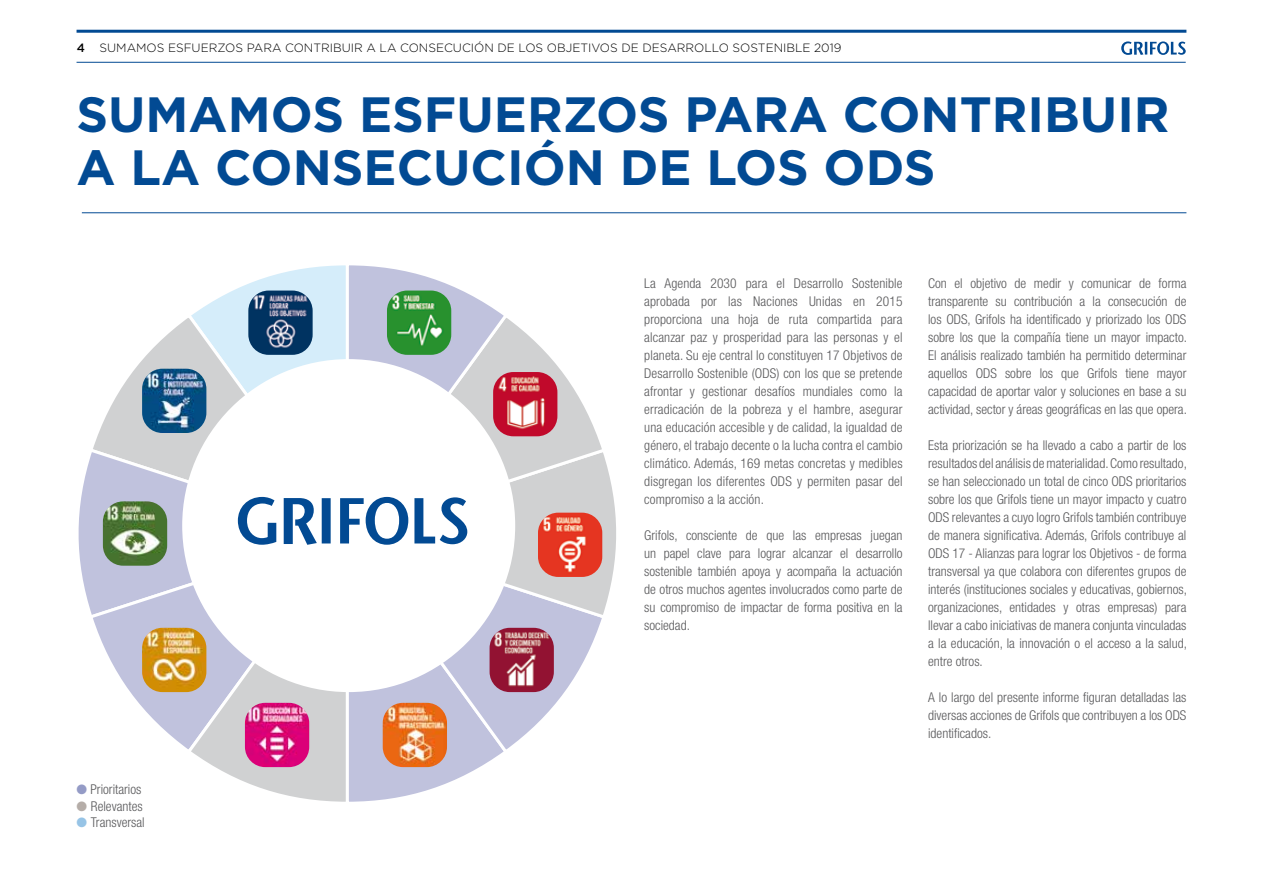
<style>
.page{position:relative;width:1263px;height:893px;background:#fff}
.page>*{position:absolute;margin:0;border:0;box-sizing:border-box;transform-origin:0 0}
.t1{font:700 49.5px/52.5px "Gotham";color:#024a93}
.t2{font:300 condensed 13.5px/18px "Helvetica Neue LT Pro";color:#58585a;text-align:justify}
.t3{font:300 12px "Gotham";color:#000}
.s1{font-weight:500}
.s2{color:#949bc6}
.s3{color:#b5ada8}
.s4{color:#97c4e6}
</style>
<div class="page">
<hr style="left:77px;top:62px;width:1109px;height:1px;background:#024a93">
<svg style="left:1121px;top:41px;width:65px;height:14px"></svg>
<hr style="left:77px;top:30px;width:1109px;height:3px;background:#024a93">
<svg style="left:94px;top:318px;width:95px;height:128px"></svg>
<svg style="left:78px;top:446px;width:111px;height:151px"></svg>
<svg style="left:87px;top:529px;width:98px;height:218px"></svg>
<svg style="left:185px;top:559px;width:4px;height:190px"></svg>
<svg style="left:506px;top:621px;width:95px;height:129px"></svg>
<svg style="left:506px;top:471px;width:110px;height:150px"></svg>
<svg style="left:510px;top:320px;width:98px;height:218px"></svg>
<svg style="left:506px;top:318px;width:4px;height:165px"></svg>
<img style="left:506px;top:372px;width:51px;height:64px">
<img style="left:538px;top:513px;width:64px;height:64px">
<img style="left:506px;top:628px;width:48px;height:64px">
<img style="left:142px;top:628px;width:47px;height:64px">
<img style="left:103px;top:501px;width:64px;height:65px">
<img style="left:142px;top:369px;width:47px;height:64px">
<svg style="left:189px;top:265px;width:317px;height:537px"></svg>
<hr style="left:82px;top:212px;width:1104px;height:1px;background:#024a93">
<p class="t3" style="left:77px;top:40px;width:766px"><span class="s1">4</span> SUMAMOS ESFUERZOS PARA CONTRIBUIR A LA CONSECUCIÓN DE LOS OBJETIVOS DE DESARROLLO SOSTENIBLE 2019</p>
<h1 class="t1" style="left:77px;top:88px;width:1095px">SUMAMOS ESFUERZOS PARA CONTRIBUIR<br>A LA CONSECUCIÓN DE LOS ODS</h1>
<p class="t2" style="left:77px;top:780px;width:66px"><span class="s2">●</span> Prioritarios</p>
<p class="t2" style="left:77px;top:797px;width:68px"><span class="s3">●</span> Relevantes</p>
<p class="t2" style="left:77px;top:813px;width:70px"><span class="s4">●</span> Transversal</p>
<p class="t2" style="left:644px;top:274px;width:260px">La Agenda 2030 para el Desarrollo Sostenible aprobada por las Naciones Unidas en 2015 proporciona una hoja de ruta compartida para alcanzar paz y prosperidad para las personas y el planeta. Su eje central lo constituyen 17 Objetivos de Desarrollo Sostenible (ODS) con los que se pretende afrontar y gestionar desafíos mundiales como la erradicación de la pobreza y el hambre, asegurar una educación accesible y de calidad, la igualdad de género, el trabajo decente o la lucha contra el cambio climático. Además, 169 metas concretas y medibles disgregan los diferentes ODS y permiten pasar del compromiso a la acción.</p>
<p class="t2" style="left:644px;top:526px;width:260px">Grifols, consciente de que las empresas juegan un papel clave para lograr alcanzar el desarrollo sostenible también apoya y acompaña la actuación de otros muchos agentes involucrados como parte de su compromiso de impactar de forma positiva en la sociedad.</p>
<p class="t2" style="left:928px;top:274px;width:260px">Con el objetivo de medir y comunicar de forma transparente su contribución a la consecución de los ODS, Grifols ha identificado y priorizado los ODS sobre los que la compañía tiene un mayor impacto.<br>El análisis realizado también ha permitido determinar aquellos ODS sobre los que Grifols tiene mayor capacidad de aportar valor y soluciones en base a su actividad, sector y áreas geográficas en las que opera.</p>
<p class="t2" style="left:928px;top:436px;width:260px">Esta priorización se ha llevado a cabo a partir de los resultados del análisis de materialidad. Como resultado, se han seleccionado un total de cinco ODS prioritarios sobre los que Grifols tiene un mayor impacto y cuatro ODS relevantes a cuyo logro Grifols también contribuye de manera significativa. Además, Grifols contribuye al ODS 17 - Alianzas para lograr los Objetivos - de forma transversal ya que colabora con diferentes grupos de interés (instituciones sociales y educativas, gobiernos, organizaciones, entidades y otras empresas) para llevar a cabo iniciativas de manera conjunta vinculadas a la educación, la innovación o el acceso a la salud, entre otros.</p>
<p class="t2" style="left:928px;top:688px;width:260px">A lo largo del presente informe figuran detalladas las diversas acciones de Grifols que contribuyen a los ODS identificados.</p>
</div>
